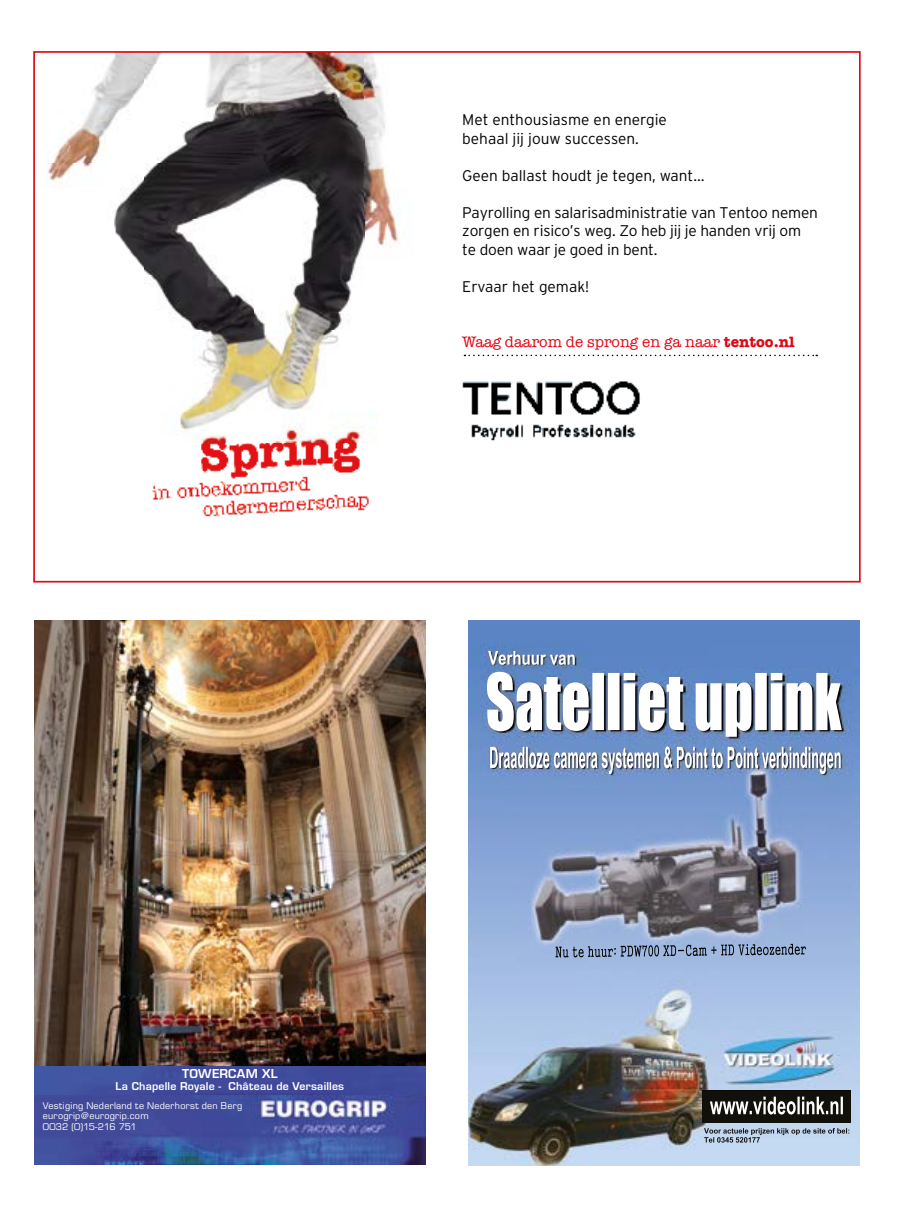
<style>
.page{position:relative;width:915px;height:1212px;background:#fff}
.page>*{position:absolute;margin:0;border:0;box-sizing:border-box;transform-origin:0 0}
.t1{font:300 15.45px/18.5px "Interstate";letter-spacing:-.015em;color:#010202}
.t2{font:15.45px "American Typewriter";color:#e30613}
.t3{font:600 12px "Eurostile";letter-spacing:.02em;color:#fff}
.t4{font:600 10.5px "Eurostile";letter-spacing:.02em;color:#fff}
.t5{font:9px/10.8px "Eurostile";letter-spacing:.03em;color:#fff}
.s1{font-weight:700}
</style>
<div class="page">
<img style="left:34px;top:620px;width:391px;height:446px">
<img style="left:34px;top:1066px;width:391px;height:29px">
<img style="left:34px;top:1095px;width:391px;height:69px">
<img style="left:47px;top:54px;width:317px;height:332px">
<img style="left:364px;top:54px;width:39px;height:193px">
<img style="left:183px;top:386px;width:134px;height:26px">
<img style="left:151px;top:412px;width:224px;height:105px">
<img style="left:462px;top:381px;width:179px;height:60px">
<svg style="left:464px;top:355px;width:352px;height:1px"></svg>
<img style="left:468px;top:621px;width:391px;height:544px">
<img style="left:488px;top:651px;width:86px;height:14px">
<img style="left:703px;top:1128px;width:143px;height:5px">
<div style="left:702px;top:1091px;width:148px;height:31px;background:#12100b"></div>
<img style="left:717px;top:1096px;width:125px;height:18px">
<img style="left:487px;top:672px;width:354px;height:65px">
<img style="left:663px;top:746px;width:147px;height:22px">
<img style="left:739px;top:944px;width:54px;height:11px">
<p class="t1" style="left:462px;top:110px;width:206px">Met enthousiasme en energie behaal jij jouw successen.</p>
<p class="t1" style="left:462px;top:166px;width:244px">Geen ballast houdt je tegen, want…</p>
<p class="t1" style="left:462px;top:203px;width:357px">Payrolling en salarisadministratie van Tentoo nemen zorgen en risico’s weg. Zo heb jij je handen vrij om te doen waar je goed in bent.</p>
<p class="t1" style="left:462px;top:277px;width:128px">Ervaar het gemak!</p>
<p class="t2" style="left:462px;top:330px;width:334px">Waag daarom de sprong en ga naar <span class="s1">tentoo.nl</span></p>
<p class="t3" style="left:182px;top:1066px;width:97px">TOWERCAM XL</p>
<p class="t4" style="left:115px;top:1080px;width:230px">La Chapelle Royale - Château de Versailles</p>
<p class="t5" style="left:43px;top:1100px;width:201px">Vestiging Nederland te Nederhorst den Berg eurogrip@eurogrip.com<br>0032 (0)15-216 751</p>
</div>
